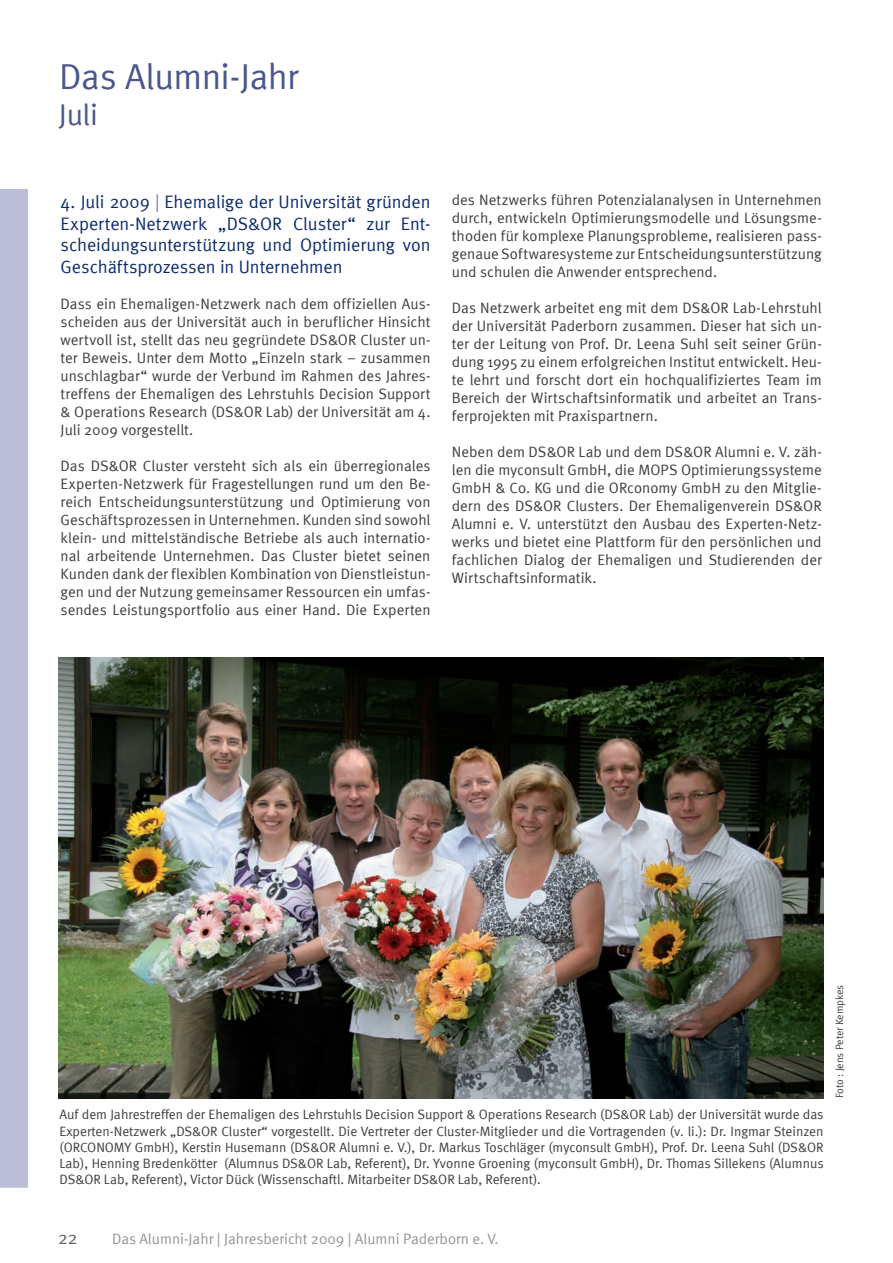
<style>
.page{position:relative;width:893px;height:1263px;background:#fff}
.page>*{position:absolute;margin:0;border:0;box-sizing:border-box;transform-origin:0 0}
.t1{font:36px "Meta Normal";letter-spacing:-.015em;color:#4a578d}
.t2{font:30px "Meta Normal";color:#4a578d}
.t3{font:18px/21.6px "Meta Normal";letter-spacing:-.005em;color:#0d2c6e;text-align:justify}
.t4{font:18px "Meta Normal";color:#636366}
.t5{font:15px/18px "Meta Normal";color:#3e3e3f;text-align:justify}
.t6{font:15px "Meta Normal";color:#939598}
.t7{font:13.5px/16.2px "Meta Normal";color:#3e3e3f;text-align:justify}
.t8{font:10.5px "Meta Normal";color:#3e3e3f}
.s1{color:#7278a5}
</style>
<div class="page">
<img style="left:58px;top:657px;width:765px;height:441px">
<div style="left:0;top:189px;width:28px;height:999px;background:#bbbed6"></div>
<h1 class="t1" style="left:59px;top:56px;width:241px">Das Alumni-Jahr</h1>
<h2 class="t2" style="left:59px;top:97px;width:40px">Juli</h2>
<p class="t3" style="left:61px;top:191px;width:371px">4. Juli 2009 <span class="s1">|</span> Ehemalige der Universität gründen Experten-Netzwerk „DS&amp;OR Cluster“ zur Ent&shy;scheidungsunterstützung und Optimierung von Geschäftsprozessen in Unternehmen</p>
<p class="t5" style="left:61px;top:295px;width:371px">Dass ein Ehemaligen-Netzwerk nach dem offiziellen Aus&shy;scheiden aus der Universität auch in beruflicher Hinsicht wertvoll ist, stellt das neu gegründete DS&amp;OR Cluster un&shy;ter Beweis. Unter dem Motto „Einzeln stark – zusammen unschlagbar“ wurde der Verbund im Rahmen des Jahres&shy;treffens der Ehemaligen des Lehrstuhls Decision Support &amp; Operations Research (DS&amp;OR Lab) der Universität am 4.<br>Juli 2009 vorgestellt.</p>
<p class="t5" style="left:61px;top:457px;width:371px">Das DS&amp;OR Cluster versteht sich als ein überregionales Experten-Netzwerk für Fragestellungen rund um den Be&shy;reich Entscheidungsunterstützung und Optimierung von Geschäftsprozessen in Unternehmen. Kunden sind sowohl klein- und mittelständische Betriebe als auch internatio&shy;nal arbeitende Unternehmen. Das Cluster bietet seinen Kunden dank der flexiblen Kombination von Dienstleistun&shy;gen und der Nutzung gemeinsamer Ressourcen ein umfas&shy;sendes Leistungsportfolio aus einer Hand. Die Experten</p>
<p class="t5" style="left:452px;top:191px;width:371px">des Netzwerks führen Potenzialanalysen in Unternehmen durch, entwickeln Optimierungsmodelle und Lösungsme&shy;thoden für komplexe Planungsprobleme, realisieren pass&shy;genaue Softwaresysteme zur Entscheidungsunterstützung und schulen die Anwender entsprechend.</p>
<p class="t5" style="left:452px;top:299px;width:371px">Das Netzwerk arbeitet eng mit dem DS&amp;OR Lab-Lehrstuhl der Universität Paderborn zusammen. Dieser hat sich un&shy;ter der Leitung von Prof. Dr. Leena Suhl seit seiner Grün&shy;dung 1995 zu einem erfolgreichen Institut entwickelt. Heu&shy;te lehrt und forscht dort ein hochqualifiziertes Team im Bereich der Wirtschaftsinformatik und arbeitet an Trans&shy;ferprojekten mit Praxispartnern.</p>
<p class="t5" style="left:452px;top:443px;width:371px">Neben dem DS&amp;OR Lab und dem DS&amp;OR Alumni e. V. zäh&shy;len die myconsult GmbH, die MOPS Optimierungssysteme GmbH &amp; Co. KG und die ORconomy GmbH zu den Mitglie&shy;dern des DS&amp;OR Clusters. Der Ehemaligenverein DS&amp;OR Alumni e. V. unterstützt den Ausbau des Experten-Netz&shy;werks und bietet eine Plattform für den persönlichen und fachlichen Dialog der Ehemaligen und Studierenden der Wirtschaftsinformatik.</p>
<p class="t7" style="left:60px;top:1106px;width:766px">Auf dem Jahrestreffen der Ehemaligen des Lehrstuhls Decision Support &amp; Operations Research (DS&amp;OR Lab) der Universität wurde das Experten-Netzwerk „DS&amp;OR Cluster“ vorgestellt. Die Vertreter der Cluster-Mitglieder und die Vortragenden (v. li.): Dr. Ingmar Steinzen (ORCONOMY GmbH), Kerstin Husemann (DS&amp;OR Alumni e. V.), Dr. Markus Toschläger (myconsult GmbH), Prof. Dr. Leena Suhl (DS&amp;OR Lab), Henning Bredenkötter (Alumnus DS&amp;OR Lab, Referent), Dr. Yvonne Groening (myconsult GmbH), Dr. Thomas Sillekens (Alumnus DS&amp;OR Lab, Referent), Victor Dück (Wissenschaftl. Mitarbeiter DS&amp;OR Lab, Referent).</p>
<p class="t8" style="left:833px;top:1098px;width:115px;rotate:-90deg">Foto : Jens Peter Kempkes</p>
<p class="t4" style="left:58px;top:1227px;width:21px">22</p>
<p class="t6" style="left:112px;top:1230px;width:388px">Das Alumni-Jahr | Jahresbericht 2009 | Alumni Paderborn e. V.</p>
</div>
